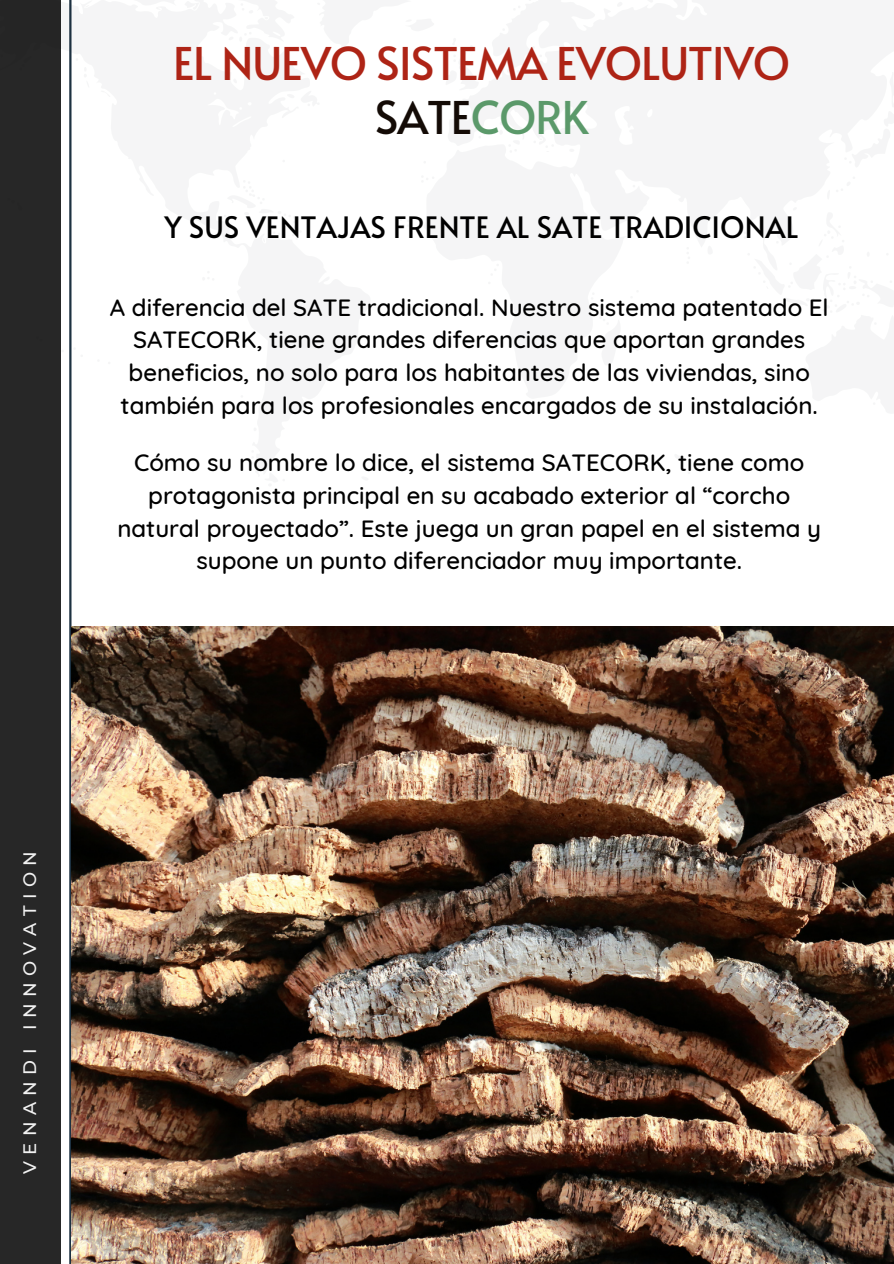
<style>
.page{position:relative;width:894px;height:1264px;background:#fff}
.page>*{position:absolute;margin:0;border:0;box-sizing:border-box;transform-origin:0 0}
.t1{font:45px/54px "Alata";letter-spacing:-.025em;color:#ae2416;text-align:center}
.t2{font:29.4px "Alata";color:#000}
.t3{font:500 24px/32.7px "Quicksand";color:#000;text-align:center}
.t4{font:500 18px "Montserrat";letter-spacing:.355em;color:#f1f1f1}
.s1{color:#140b06}
.s2{color:#5b996a}
</style>
<div class="page">
<hr style="left:69px;top:0;width:2px;height:1263px;background:#1d3141">
<div style="left:0;top:0;width:61px;height:1263px;background:#272727"></div>
<img style="left:71px;top:626px;width:822px;height:637px">
<p class="t1" style="left:173px;top:35px;width:618px">EL NUEVO SISTEMA EVOLUTIVO<br><span class="s1">SATE</span><span class="s2">CORK</span></p>
<h3 class="t2" style="left:164px;top:206px;width:635px">Y SUS VENTAJAS FRENTE AL SATE TRADICIONAL</h3>
<h2 class="t3" style="left:110px;top:290px;width:720px">A diferencia del SATE tradicional. Nuestro sistema patentado El SATECORK, tiene grandes diferencias que aportan grandes beneficios, no solo para los habitantes de las viviendas, sino también para los profesionales encargados de su instalación.</h2>
<h3 class="t3" style="left:117px;top:446px;width:705px">Cómo su nombre lo dice, el sistema SATECORK, tiene como protagonista principal en su acabado exterior al “corcho natural proyectado”. Este juega un gran papel en el sistema y supone un punto diferenciador muy importante.</h3>
<p class="t4" style="left:19px;top:1174px;width:325px;rotate:-90deg">VENANDI INNOVATION</p>
</div>
